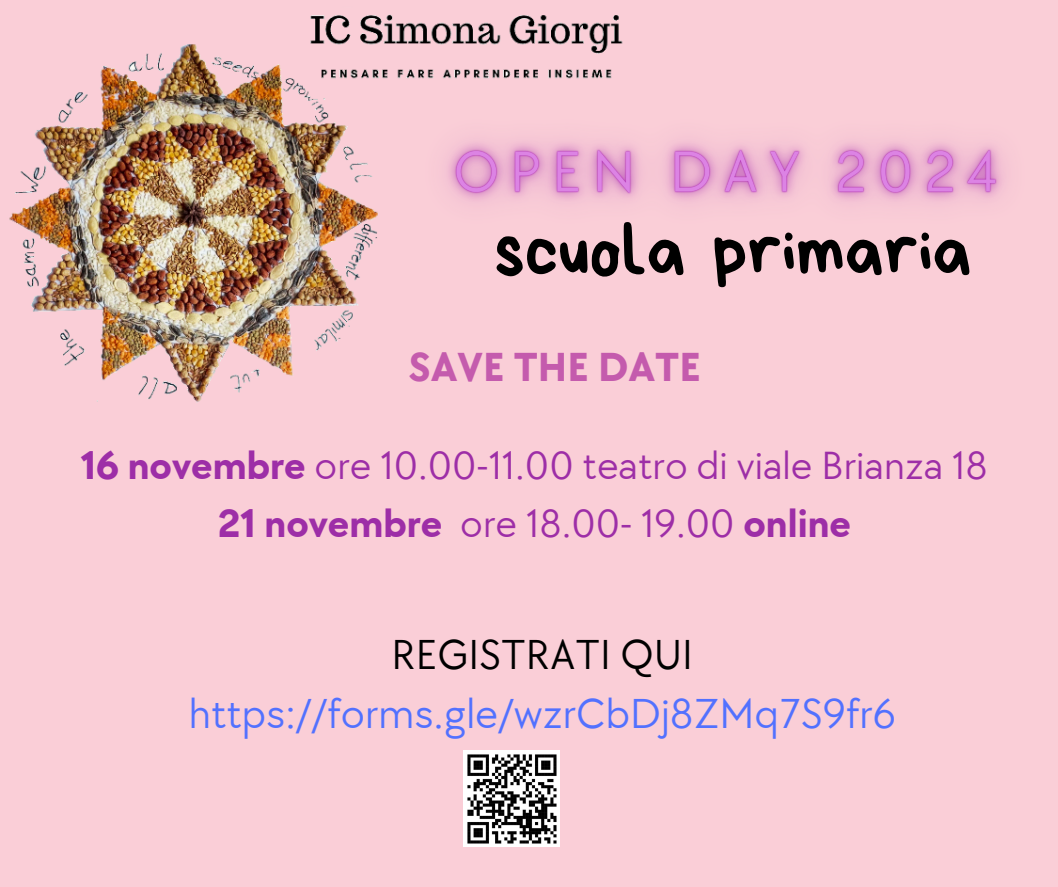
<style>
.page{position:relative;width:1058px;height:887px;background:#fff}
.page>*{position:absolute;margin:0;border:0;box-sizing:border-box;transform-origin:0 0}
.t1{font:71.85px "Bryndan Write";color:#000}
.t2{font:43.2px "TT Chocolates";color:#5271ff}
.t3{font:43.2px "TT Chocolates";color:#000}
.t4{font:700 41.85px "TT Chocolates";color:#c45bad}
.t5{font:40.65px "TT Chocolates";color:#9d2ea7}
.t6{font:700 40.65px "TT Chocolates";color:#9d2ea7}
.s1{font-weight:700}
.s2{font-weight:400}
</style>
<div class="page">
<div style="left:0;top:0;width:1058px;height:886px;background:#faced7"></div>
<img style="left:9px;top:14px;width:614px;height:389px">
<img style="left:390px;top:76px;width:615px;height:197px">
<img style="left:463px;top:750px;width:97px;height:96px">
<p class="t1" style="left:494px;top:216px;width:478px">scuola primaria</p>
<p class="t4" style="left:409px;top:343px;width:293px">SAVE THE DATE</p>
<h1 class="t5" style="left:81px;top:442px;width:908px"><span class="s1">16 novembre</span> ore 10.00-11.00 teatro di viale Brianza 18</h1>
<h3 class="t6" style="left:217px;top:500px;width:635px">21 novembre <span class="s2">ore 18.00- 19.00</span> online</h3>
<p class="t3" style="left:391px;top:630px;width:303px">REGISTRATI QUI</p>
<p class="t2" style="left:189px;top:688px;width:708px">https://forms.gle/wzrCbDj8ZMq7S9fr6</p>
</div>
